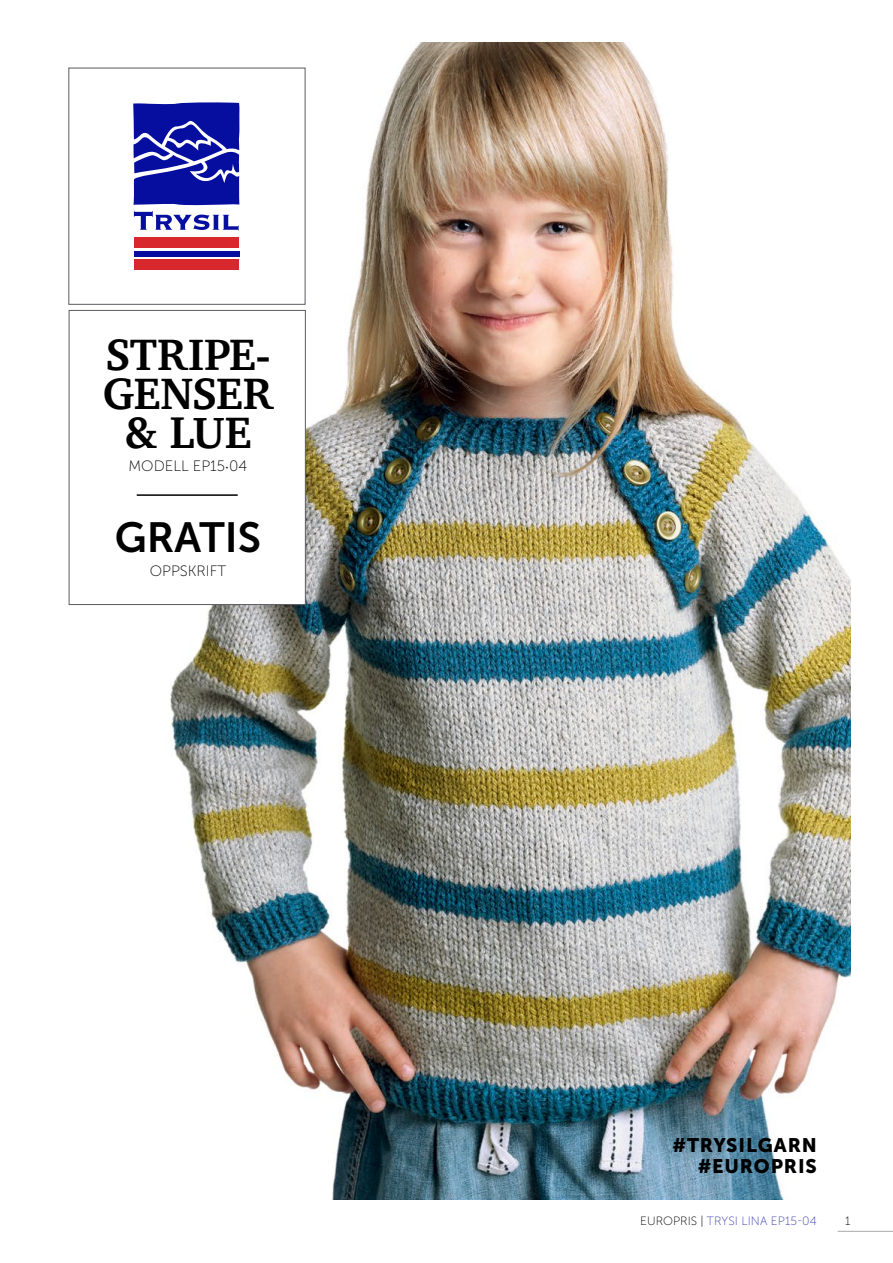
<style>
.page{position:relative;width:893px;height:1263px;background:#fff}
.page>*{position:absolute;margin:0;border:0;box-sizing:border-box;transform-origin:0 0}
.t1{font:700 45px/39px "Charter";letter-spacing:-.015em;color:#000;text-align:center}
.Ulltyper{font:42px "Museo Sans 700";color:#000}
.t2{font:19.5px "Museo Sans 900";letter-spacing:.04em;color:#000}
.Ulltyper-2{font:15px "Museo Sans 100";color:#000}
.t3{font:12px "Museo Sans 100";letter-spacing:.01em;color:#383eb2}
.t4{font:12px "Museo Sans 100";color:#000}
.s1{font-family:"Bodoni Svty Two ITCTT"}
.s2{color:#000}
</style>
<div class="page">
<hr style="left:838px;top:1231px;width:55px;height:1px;background:#a7a9ac">
<img style="left:117px;top:43px;width:733px;height:1156px">
<div style="left:69px;top:310px;width:237px;height:295px;background:#fff;border:1px solid #5b5c62"></div>
<hr style="left:137px;top:494px;width:101px;height:2px;background:#000">
<div style="left:68px;top:68px;width:237px;height:237px;background:#fff;border:1px solid #5b5c62"></div>
<svg style="left:133px;top:102px;width:107px;height:129px"></svg>
<div style="left:134px;top:259px;width:105px;height:10px;background:#d9272e"></div>
<div style="left:134px;top:238px;width:105px;height:10px;background:#d9272e"></div>
<div style="left:134px;top:251px;width:105px;height:5px;background:#060e9f"></div>
<p class="t1" style="left:103px;top:335px;width:172px">STRIPE-<br>GENSER &amp; LUE</p>
<p class="Ulltyper-2" style="left:129px;top:457px;width:120px">MODELL EP15<span class="s1">∙</span>04</p>
<p class="Ulltyper" style="left:115px;top:514px;width:148px">GRATIS</p>
<p class="Ulltyper-2" style="left:150px;top:562px;width:78px">OPPSKRIFT</p>
<p class="t2" style="left:672px;top:1134px;width:146px">#TRYSILGARN</p>
<p class="t2" style="left:698px;top:1155px;width:121px">#EUROPRIS</p>
<p class="t3" style="left:640px;top:1215px;width:178px"><span class="s2">EUROPRIS |</span> TRYSI LINA EP15-04</p>
<p class="t4" style="left:845px;top:1215px;width:7px">1</p>
</div>
